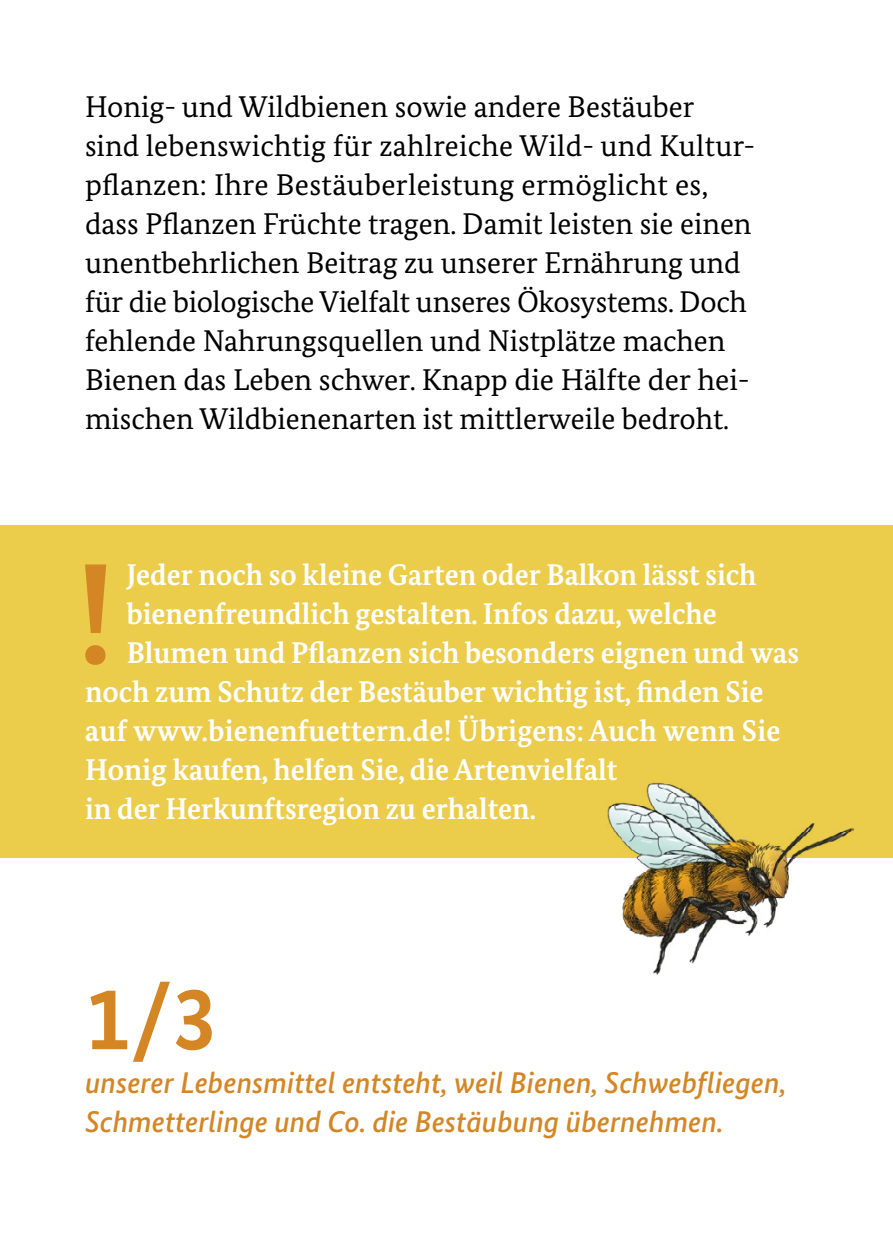
<style>
.page{position:relative;width:893px;height:1259px;background:#fff}
.page>*{position:absolute;margin:0;border:0;box-sizing:border-box;transform-origin:0 0}
.TEXT_TIPP_Text{font:700 143.1px "Bundes Serif";color:#d48625}
.Zahl_Kapitel_Kopie{font:700 90px "Bundes Sans";color:#d48625}
.TEXT_Fließtext{font:30px/39px "Bundes Serif";color:#000}
.TEXT_TIPP_Text-2{font:700 30px "Bundes Serif";color:#fff}
.Zahl_Kapitel_Kopie-2{font:italic 500 30px/39px "Bundes Sans";color:#d48625}
</style>
<div class="page">
<div style="left:0;top:525px;width:893px;height:333px;background:#ebcc4b"></div>
<img style="left:607px;top:783px;width:246px;height:192px">
<p class="TEXT_Fließtext" style="left:85px;top:87px;width:672px">Honig- und Wildbienen sowie andere Bestäuber sind lebenswichtig für zahlreiche Wild- und Kultur&shy;pflanzen: Ihre Bestäuberleistung ermöglicht es, dass Pflanzen Früchte tragen. Damit leisten sie einen unentbehrlichen Beitrag zu unserer Ernährung und für die biologische Vielfalt unseres Ökosystems. Doch fehlende Nahrungsquellen und Nistplätze machen Bienen das Leben schwer. Knapp die Hälfte der hei&shy;mischen Wildbienenarten ist mittlerweile bedroht.</p>
<p class="TEXT_TIPP_Text" style="left:77px;top:527px;width:40px">!</p>
<p class="TEXT_TIPP_Text-2" style="left:127px;top:556px;width:631px">Jeder noch so kleine Garten oder Balkon lässt sich</p>
<p class="TEXT_TIPP_Text-2" style="left:127px;top:595px;width:591px">bienenfreundlich gestalten. Infos dazu, welche</p>
<p class="TEXT_TIPP_Text-2" style="left:127px;top:634px;width:674px">Blumen und Pflanzen sich besonders eignen und was</p>
<p class="TEXT_TIPP_Text-2" style="left:85px;top:673px;width:680px">noch zum Schutz der Bestäuber wichtig ist, finden Sie</p>
<p class="TEXT_TIPP_Text-2" style="left:85px;top:712px;width:697px">auf www.bienenfuettern.de! Übrigens: Auch wenn Sie</p>
<p class="TEXT_TIPP_Text-2" style="left:85px;top:751px;width:534px">Honig kaufen, helfen Sie, die Artenvielfalt</p>
<p class="TEXT_TIPP_Text-2" style="left:85px;top:790px;width:452px">in der Herkunftsregion zu erhalten.</p>
<p class="Zahl_Kapitel_Kopie" style="left:86px;top:963px;width:133px">1/3</p>
<p class="Zahl_Kapitel_Kopie-2" style="left:85px;top:1062px;width:703px">unserer Lebensmittel entsteht, weil Bienen, Schwebfliegen,<br>Schmetterlinge und Co. die Bestäubung übernehmen.</p>
</div>
